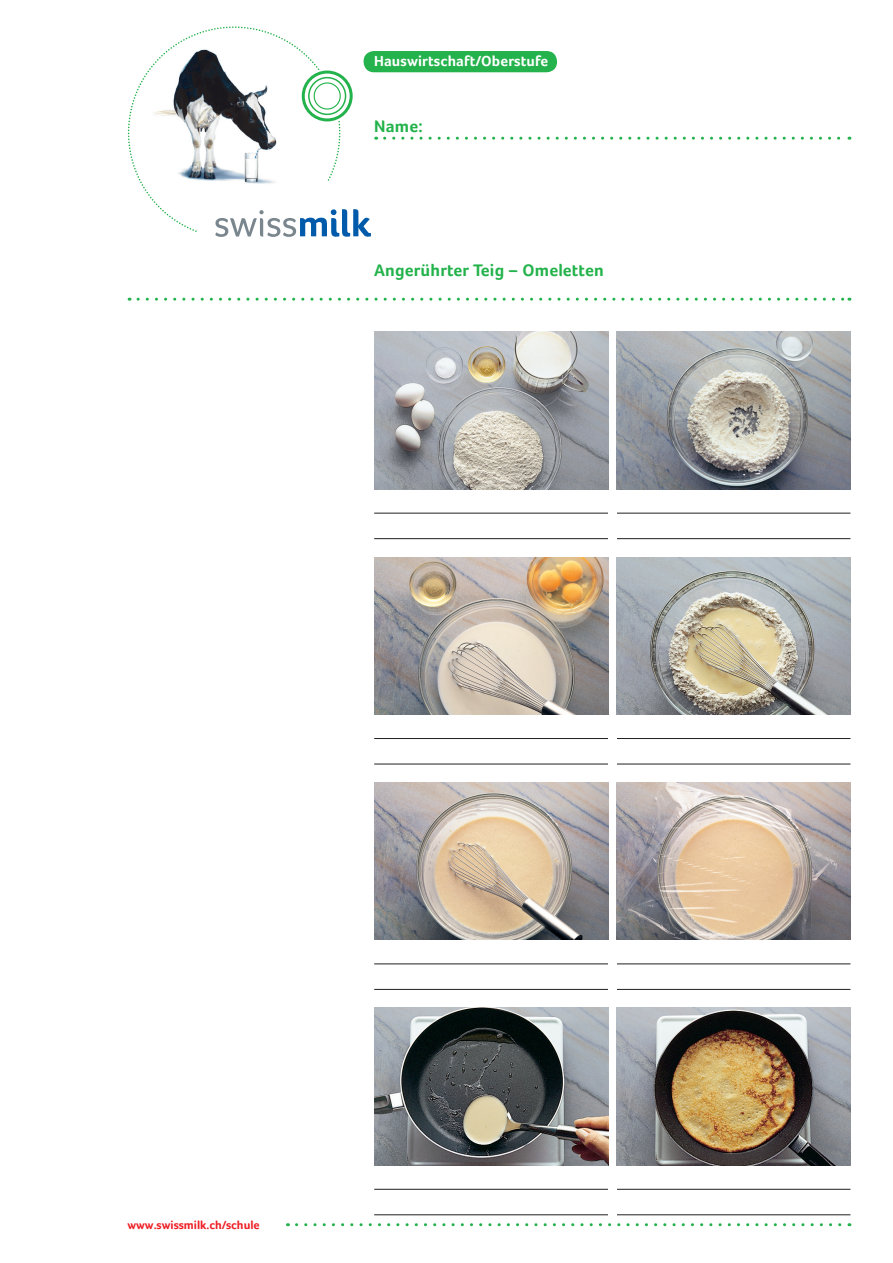
<style>
.page{position:relative;width:893px;height:1263px;background:#fff}
.page>*{position:absolute;margin:0;border:0;box-sizing:border-box;transform-origin:0 0}
.t1{font:700 17.25px "Foco";letter-spacing:.01em;color:#23b24b}
.t2{font:700 15px "Foco";letter-spacing:.01em;color:#fff}
.t3{font:700 12px "Foco";color:#ee1d23}
</style>
<div class="page">
<svg style="left:297px;top:1223px;width:553px;height:3px"></svg>
<svg style="left:138px;top:298px;width:712px;height:3px"></svg>
<img style="left:374px;top:332px;width:234px;height:157px">
<img style="left:374px;top:557px;width:234px;height:157px">
<img style="left:374px;top:782px;width:234px;height:158px">
<img style="left:374px;top:1008px;width:234px;height:157px">
<img style="left:617px;top:332px;width:233px;height:157px">
<img style="left:617px;top:557px;width:233px;height:157px">
<img style="left:617px;top:782px;width:233px;height:158px">
<img style="left:617px;top:1008px;width:233px;height:157px">
<div style="left:364px;top:51px;width:193px;height:21px;background:#23b24b;border-radius:11px"></div>
<svg style="left:128px;top:26px;width:249px;height:211px"></svg>
<svg style="left:385px;top:137px;width:465px;height:3px"></svg>
<hr style="left:374px;top:513px;width:476px;height:1px;background:#231f20">
<hr style="left:374px;top:738px;width:476px;height:1px;background:#231f20">
<hr style="left:374px;top:963px;width:476px;height:1px;background:#231f20">
<hr style="left:374px;top:1189px;width:476px;height:1px;background:#231f20">
<hr style="left:374px;top:538px;width:476px;height:1px;background:#231f20">
<hr style="left:374px;top:764px;width:476px;height:1px;background:#231f20">
<hr style="left:374px;top:989px;width:476px;height:1px;background:#231f20">
<hr style="left:374px;top:1214px;width:476px;height:1px;background:#231f20">
<div style="left:608px;top:501px;width:9px;height:48px;background:#fff"></div>
<div style="left:608px;top:726px;width:9px;height:49px;background:#fff"></div>
<div style="left:608px;top:951px;width:9px;height:49px;background:#fff"></div>
<div style="left:608px;top:1184px;width:9px;height:34px;background:#fff"></div>
<p class="t2" style="left:374px;top:52px;width:175px">Hauswirtschaft/Oberstufe</p>
<p class="t1" style="left:374px;top:116px;width:50px">Name:</p>
<p class="t1" style="left:374px;top:260px;width:231px">Angerührter Teig – Omeletten</p>
<p class="t3" style="left:128px;top:1218px;width:134px">www.swissmilk.ch/schule</p>
</div>
